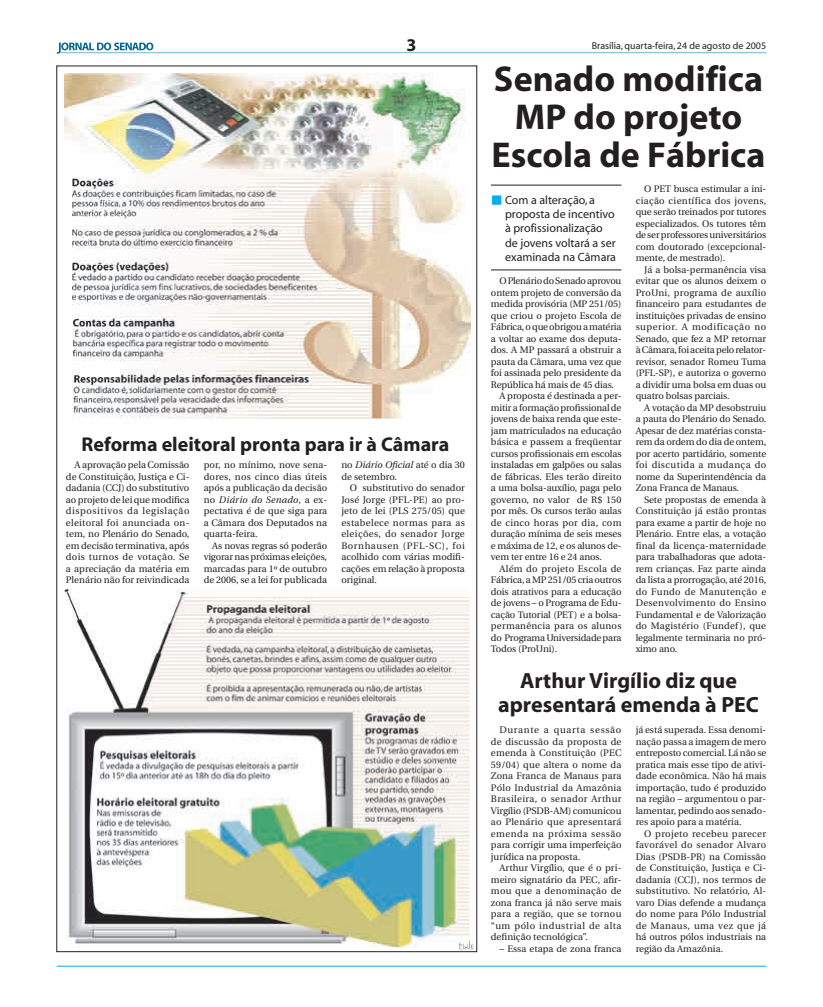
<style>
.page{position:relative;width:823px;height:1007px;background:#fff}
.page>*{position:absolute;margin:0;border:0;box-sizing:border-box;transform-origin:0 0}
.t1{font:700 36px/38px "Myriad";color:#231f20;text-align:center}
.t2{font:700 22px/24px "Myriad";color:#231f20;text-align:center}
.t3{font:700 20px "Myriad";color:#231f20}
.t4{font:700 18px "Myriad";color:#231f20}
.t5{font:12px/14.4px "Myriad";color:#231f20}
.t6{font:10px "Myriad";color:#231f20}
.t7{font:9.5px/11.5px "Utopia";letter-spacing:-.01em;color:#231f20;text-align:justify}
.t8{font:9.5px "Utopia";letter-spacing:.025em;color:#231f20}
.t9{font:9.5px "Utopia";letter-spacing:.01em;color:#231f20}
.t10{font:9.5px "Utopia";letter-spacing:.015em;color:#231f20}
.s1{font-style:italic}
.s2{color:#00aeef}
</style>
<div class="page">
<svg style="left:57px;top:43px;width:708px;height:11px"></svg>
<hr style="left:57px;top:965px;width:708px;height:1px;background:#00aeef">
<hr style="left:490px;top:185px;width:131px;height:1px;background:#231f20">
<hr style="left:490px;top:270px;width:131px;height:1px;background:#231f20">
<img style="left:64px;top:73px;width:406px;height:346px">
<img style="left:64px;top:589px;width:405px;height:358px">
<img style="left:459px;top:940px;width:14px;height:9px">
<svg style="left:458px;top:940px;width:11px;height:7px"></svg>
<h3 class="t4" style="left:406px;top:36px;width:11px">3</h3>
<p class="t6" style="left:591px;top:41px;width:176px">Brasília, quarta-feira, 24 de agosto de 2005</p>
<h3 class="t3" style="left:82px;top:433px;width:369px">Reforma eleitoral pronta para ir à Câmara</h3>
<p class="t7" style="left:66px;top:459px;width:125px;text-indent:9px">A aprovação pela Comissão de Constituição, Justiça e Ci&shy;dadania (CCJ) do substitutivo ao projeto de lei que modifica dispositivos da legislação eleitoral foi anunciada on&shy;tem, no Plenário do Senado, em decisão terminativa, após dois turnos de votação. Se a apreciação da matéria em Plenário não for reivindicada</p>
<p class="t7" style="left:203px;top:459px;width:125px">por, no mínimo, nove sena&shy;dores, nos cinco dias úteis após a publicação da decisão no <span class="s1">Diário do Senado</span>, a ex&shy;pectativa é de que siga para a Câmara dos Deputados na quarta-feira.</p>
<p class="t7" style="left:203px;top:540px;width:125px;text-indent:9px">As novas regras só poderão vigorar nas próximas eleições, marcadas para 1º de outubro de 2006, se a lei for publicada</p>
<p class="t7" style="left:341px;top:459px;width:125px">no <span class="s1">Diário Oficial</span> até o dia 30 de setembro.</p>
<p class="t7" style="left:341px;top:482px;width:125px;text-indent:9px">O substitutivo do senador José Jorge (PFL-PE) ao pro&shy;jeto de lei (PLS 275/05) que estabelece normas para as eleições, do senador Jorge Bornhausen (PFL-SC), foi acolhido com várias modifi&shy;cações em relação à proposta original.</p>
<h1 class="t1" style="left:491px;top:61px;width:275px">Senado modifica<br>MP do projeto<br>Escola de Fábrica</h1>
<p class="t5" style="left:505px;top:193px;width:112px;text-indent:-14px"><span class="s2">■</span> Com a alteração, a proposta de incentivo à profissionalização de jovens voltará a ser examinada na Câmara</p>
<p class="t7" style="left:499px;top:275px;width:123px">O Plenário do Senado aprovou</p>
<p class="t7" style="left:490px;top:287px;width:132px">ontem projeto de conversão da</p>
<p class="t7" style="left:490px;top:298px;width:132px">medida provisória (MP 251/05)</p>
<p class="t7" style="left:490px;top:310px;width:132px">que criou o projeto Escola de</p>
<p class="t7" style="left:490px;top:321px;width:132px">Fábrica, o que obrigou a matéria</p>
<p class="t7" style="left:490px;top:333px;width:132px">a voltar ao exame dos deputa-</p>
<p class="t7" style="left:490px;top:344px;width:132px">dos. A MP passará a obstruir a</p>
<p class="t7" style="left:490px;top:356px;width:132px">pauta da Câmara, uma vez que</p>
<p class="t7" style="left:490px;top:367px;width:132px">foi assinada pelo presidente da</p>
<p class="t7" style="left:490px;top:379px;width:125px">República há mais de 45 dias.</p>
<p class="t7" style="left:499px;top:390px;width:123px">A proposta é destinada a per-</p>
<p class="t7" style="left:490px;top:402px;width:132px">mitir a formação profissional de</p>
<p class="t7" style="left:490px;top:413px;width:132px">jovens de baixa renda que este-</p>
<p class="t7" style="left:490px;top:425px;width:132px">jam matriculados na educação</p>
<p class="t9" style="left:490px;top:437px;width:132px">básica e passem a freqüentar</p>
<p class="t7" style="left:490px;top:448px;width:132px">cursos profissionais em escolas</p>
<p class="t7" style="left:490px;top:459px;width:132px">instaladas em galpões ou salas</p>
<p class="t9" style="left:490px;top:471px;width:132px">de fábricas. Eles terão direito</p>
<p class="t7" style="left:490px;top:482px;width:132px">a uma bolsa-auxílio, paga pelo</p>
<p class="t10" style="left:490px;top:494px;width:132px">governo, no valor de R$ 150</p>
<p class="t7" style="left:490px;top:505px;width:132px">por mês. Os cursos terão aulas</p>
<p class="t8" style="left:490px;top:517px;width:132px">de cinco horas por dia, com</p>
<p class="t7" style="left:490px;top:528px;width:132px">duração mínima de seis meses</p>
<p class="t7" style="left:490px;top:540px;width:132px">e máxima de 12, e os alunos de-</p>
<p class="t7" style="left:490px;top:551px;width:112px">vem ter entre 16 e 24 anos.</p>
<p class="t8" style="left:499px;top:563px;width:123px">Além do projeto Escola de</p>
<p class="t7" style="left:490px;top:574px;width:132px">Fábrica, a MP 251/05 cria outros</p>
<p class="t7" style="left:490px;top:586px;width:132px">dois atrativos para a educação</p>
<p class="t7" style="left:490px;top:597px;width:132px">de jovens – o Programa de Edu-</p>
<p class="t7" style="left:490px;top:609px;width:132px">cação Tutorial (PET) e a bolsa-</p>
<p class="t8" style="left:490px;top:621px;width:132px">permanência para os alunos</p>
<p class="t7" style="left:490px;top:632px;width:132px">do Programa Universidade para</p>
<p class="t7" style="left:490px;top:643px;width:68px">Todos (ProUni).</p>
<p class="t7" style="left:635px;top:183px;width:132px;text-indent:9px">O PET busca estimular a ini&shy;ciação científica dos jovens, que serão treinados por tutores especializados. Os tutores têm de ser professores universitários com doutorado (excepcional&shy;mente, de mestrado).</p>
<p class="t7" style="left:635px;top:264px;width:132px;text-indent:9px">Já a bolsa-permanência visa evitar que os alunos deixem o ProUni, programa de auxílio financeiro para estudantes de instituições privadas de ensino superior. A modificação no Senado, que fez a MP retornar à Câmara, foi aceita pelo relator&shy;revisor, senador Romeu Tuma (PFL-SP), e autoriza o governo a dividir uma bolsa em duas ou quatro bolsas parciais.</p>
<p class="t7" style="left:635px;top:402px;width:132px;text-indent:9px">A votação da MP desobstruiu a pauta do Plenário do Senado.<br>Apesar de dez matérias consta&shy;rem da ordem do dia de ontem, por acerto partidário, somente foi discutida a mudança do nome da Superintendência da Zona Franca de Manaus.</p>
<p class="t7" style="left:635px;top:494px;width:132px;text-indent:9px">Sete propostas de emenda à Constituição já estão prontas para exame a partir de hoje no Plenário. Entre elas, a votação final da licença-maternidade para trabalhadoras que adota&shy;rem crianças. Faz parte ainda da lista a prorrogação, até 2016, do Fundo de Manutenção e Desenvolvimento do Ensino Fundamental e de Valorização do Magistério (Fundef), que legalmente terminaria no pró&shy;ximo ano.</p>
<h2 class="t2" style="left:498px;top:669px;width:262px">Arthur Virgílio diz que apresentará emenda à PEC</h2>
<p class="t7" style="left:490px;top:724px;width:132px;text-indent:9px">Durante a quarta sessão de discussão da proposta de emenda à Constituição (PEC 59/04) que altera o nome da Zona Franca de Manaus para Pólo Industrial da Amazônia Brasileira, o senador Arthur Virgílio (PSDB-AM) comunicou ao Plenário que apresentará emenda na próxima sessão para corrigir uma imperfeição jurídica na proposta.</p>
<p class="t7" style="left:490px;top:862px;width:132px;text-indent:9px">Arthur Virgílio, que é o pri&shy;meiro signatário da PEC, afir&shy;mou que a denominação de zona franca já não serve mais para a região, que se tornou “um pólo industrial de alta definição tecnológica”.</p>
<p class="t7" style="left:499px;top:942px;width:123px">– Essa etapa de zona franca</p>
<p class="t7" style="left:635px;top:724px;width:132px">já está superada. Essa denomi&shy;nação passa a imagem de mero entreposto comercial. Lá não se pratica mais esse tipo de ativi&shy;dade econômica. Não há mais importação, tudo é produzido na região – argumentou o par&shy;lamentar, pedindo aos senado&shy;res apoio para a matéria.</p>
<p class="t7" style="left:635px;top:827px;width:132px;text-indent:9px">O projeto recebeu parecer favorável do senador Alvaro Dias (PSDB-PR) na Comissão de Constituição, Justiça e Ci&shy;dadania (CCJ), nos termos de substitutivo. No relatório, Al&shy;varo Dias defende a mudança do nome para Pólo Industrial de Manaus, uma vez que já há outros pólos industriais na região da Amazônia.</p>
</div>
